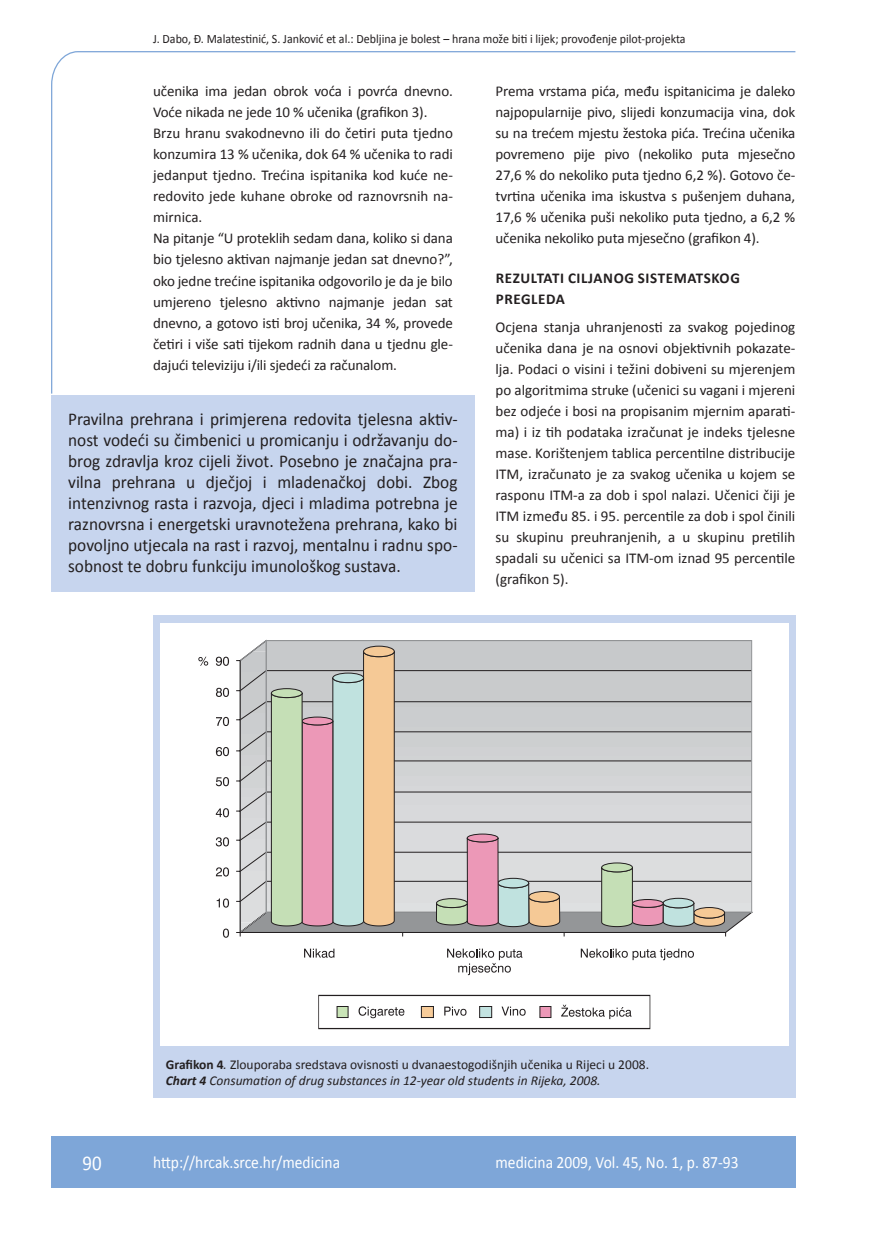
<style>
.page{position:relative;width:872px;height:1234px;background:#fff}
.page>*{position:absolute;margin:0;border:0;box-sizing:border-box;transform-origin:0 0}
.t1{font:21px "Calibri";color:#fff;scale:.9 1}
.anterfile{font:18px/21px "Calibri";color:#231f20;text-align:justify;scale:.96 1}
.t2{font:17.25px "Calibri";color:#fff;scale:.9 1}
.osnovni_tekst{font:15px/21px "Calibri";letter-spacing:-.01em;color:#231f20;text-align:justify}
.podnaslov{font:700 15px "Calibri";color:#231f20}
.potpis_slika{font:13.5px/16.5px "Calibri";color:#231f20}
.glava{font:12.75px "Calibri";color:#231f20;scale:.94 1}
.s1{font-weight:700}
.s2{font-style:italic}
.s3{font-weight:700;font-style:italic}
</style>
<div class="page">
<svg style="left:51px;top:51px;width:745px;height:343px"></svg>
<div style="left:51px;top:1135px;width:744px;height:51px;background:#7ea6d8"></div>
<div style="left:153px;top:615px;width:642px;height:482px;background:#c7d5ee"></div>
<div style="left:160px;top:623px;width:628px;height:422px;background:#fff"></div>
<svg style="left:223px;top:928px;width:6px;height:9px"></svg>
<svg style="left:217px;top:898px;width:12px;height:9px"></svg>
<svg style="left:216px;top:867px;width:13px;height:9px"></svg>
<svg style="left:216px;top:837px;width:13px;height:9px"></svg>
<svg style="left:216px;top:808px;width:13px;height:9px"></svg>
<svg style="left:216px;top:777px;width:13px;height:9px"></svg>
<svg style="left:216px;top:747px;width:13px;height:9px"></svg>
<svg style="left:216px;top:716px;width:13px;height:10px"></svg>
<svg style="left:216px;top:687px;width:13px;height:9px"></svg>
<svg style="left:216px;top:656px;width:13px;height:9px"></svg>
<svg style="left:236px;top:639px;width:515px;height:391px"></svg>
<div style="left:601px;top:862px;width:31px;height:9px;background:#c5dfb6;border-radius:50%"></div>
<div style="left:601px;top:862px;width:32px;height:10px;border:1px solid #231f20;border-radius:50%"></div>
<svg style="left:198px;top:656px;width:10px;height:9px"></svg>
<div style="left:51px;top:394px;width:424px;height:197px;background:#c7d5ee"></div>
<p class="glava" style="left:153px;top:30px;width:568px">J. Dabo, Đ. Malatestinić, S. Janković et al.: Debljina je bolest – hrana može biti i lijek; provođenje pilot-projekta</p>
<p class="osnovni_tekst" style="left:153px;top:80px;width:301px">učenika ima jedan obrok voća i povrća dnevno.<br>Voće nikada ne jede 10 % učenika (grafikon 3).</p>
<p class="osnovni_tekst" style="left:153px;top:122px;width:301px">Brzu hranu svakodnevno ili do četiri puta tjedno konzumira 13 % učenika, dok 64 % učenika to radi jedanput tjedno. Trećina ispitanika kod kuće ne&shy;redovito jede kuhane obroke od raznovrsnih na&shy;mirnica.</p>
<p class="osnovni_tekst" style="left:153px;top:227px;width:301px">Na pitanje “U proteklih sedam dana, koliko si dana bio tjelesno aktivan najmanje jedan sat dnevno?”, oko jedne trećine ispitanika odgovorilo je da je bilo umjereno tjelesno aktivno najmanje jedan sat dnevno, a gotovo isti broj učenika, 34 %, provede četiri i više sati tijekom radnih dana u tjednu gle&shy;dajući televiziju i/ili sjedeći za računalom.</p>
<p class="anterfile" style="left:68px;top:408px;width:407px">Pravilna prehrana i primjerena redovita tjelesna aktiv&shy;nost vodeći su čimbenici u promicanju i održavanju do&shy;brog zdravlja kroz cijeli život. Posebno je značajna pra&shy;vilna prehrana u dječjoj i mladenačkoj dobi. Zbog intenzivnog rasta i razvoja, djeci i mladima potrebna je raznovrsna i energetski uravnotežena prehrana, kako bi povoljno utjecala na rast i razvoj, mentalnu i radnu spo&shy;sobnost te dobru funkciju imunološkog sustava.</p>
<p class="osnovni_tekst" style="left:495px;top:80px;width:301px">Prema vrstama pića, među ispitanicima je daleko najpopularnije pivo, slijedi konzumacija vina, dok su na trećem mjestu žestoka pića. Trećina učenika povremeno pije pivo (nekoliko puta mjesečno 27,6 % do nekoliko puta tjedno 6,2 %). Gotovo če&shy;tvrtina učenika ima iskustva s pušenjem duhana, 17,6 % učenika puši nekoliko puta tjedno, a 6,2 % učenika nekoliko puta mjesečno (grafikon 4).</p>
<p class="podnaslov" style="left:496px;top:269px;width:9px">REZULTATI</p>
<p class="podnaslov" style="left:568px;top:269px;width:8px">CILJA</p>
<p class="podnaslov" style="left:603px;top:269px;width:45px">NOG SISTEMATSKOG</p>
<p class="podnaslov" style="left:496px;top:290px;width:27px">PREGLEDA</p>
<p class="osnovni_tekst" style="left:495px;top:316px;width:301px">Ocjena stanja uhranjenosti za svakog pojedinog učenika dana je na osnovi objektivnih pokazate&shy;lja. Podaci o visini i težini dobiveni su mjerenjem po algoritmima struke (učenici su vagani i mjereni bez odjeće i bosi na propisanim mjernim aparati&shy;ma) i iz tih podataka izračunat je indeks tjelesne mase. Korištenjem tablica percentilne distribucije ITM, izračunato je za svakog učenika u kojem se rasponu ITM-a za dob i spol nalazi. Učenici čiji je ITM između 85. i 95. percentile za dob i spol činili su skupinu preuhranjenih, a u skupinu pretilih spadali su učenici sa ITM-om iznad 95 percentile (grafikon 5).</p>
<p class="potpis_slika" style="left:166px;top:1054px;width:485px"><span class="s1">GRAFIKON 4</span><span class="s2">.</span> Zlouporaba sredstava ovisnosti u dvanaestogodišnjih učenika u Rijeci u 2008.<br><span class="s3">Chart 4</span> <span class="s2">Consumation of drug substances in 12-year old students in Rijeka, 2008.</span></p>
<p class="t1" style="left:82px;top:1149px;width:23px">90</p>
<p class="t2" style="left:153px;top:1150px;width:209px">http://hrcak.srce.hr/medicina</p>
<p class="t2" style="left:495px;top:1151px;width:272px">medicina 2009, Vol. 45, No. 1, p. 87-93</p>
</div>
